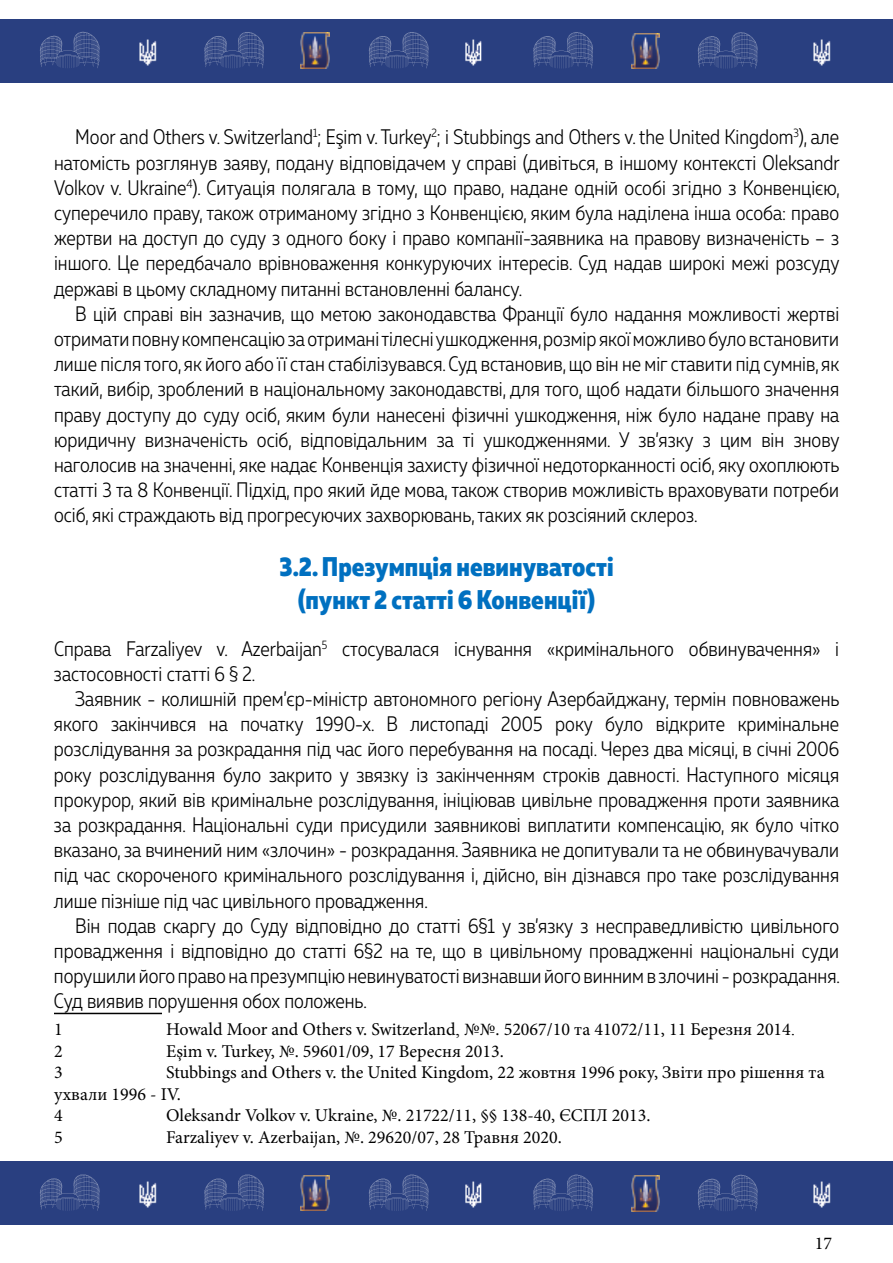
<style>
.page{position:relative;width:893px;height:1263px;background:#fff}
.page>*{position:absolute;margin:0;border:0;box-sizing:border-box;transform-origin:0 0}
.t1{font:800 27px/32.4px "Muller Narrow";color:#0070c0;text-align:center}
.t2{font:300 21px/25.2px "Muller Narrow";color:#000;text-align:justify}
.t3{font:18px/21.6px "Minion Pro";color:#000}
.s1{font-family:"Times New Roman"}
</style>
<div class="page">
<div style="left:0;top:19px;width:893px;height:63px;background:#293f80"></div>
<svg style="left:40px;top:32px;width:60px;height:36px"></svg>
<svg style="left:204px;top:32px;width:60px;height:36px"></svg>
<svg style="left:369px;top:32px;width:59px;height:36px"></svg>
<svg style="left:533px;top:32px;width:60px;height:37px"></svg>
<svg style="left:698px;top:32px;width:59px;height:37px"></svg>
<img style="left:139px;top:39px;width:18px;height:27px">
<img style="left:465px;top:39px;width:17px;height:27px">
<img style="left:813px;top:39px;width:18px;height:27px">
<img style="left:301px;top:33px;width:28px;height:35px">
<img style="left:631px;top:33px;width:28px;height:36px">
<div style="left:0;top:1162px;width:893px;height:63px;background:#293f80"></div>
<svg style="left:40px;top:1174px;width:60px;height:37px"></svg>
<svg style="left:204px;top:1174px;width:60px;height:37px"></svg>
<svg style="left:369px;top:1175px;width:59px;height:36px"></svg>
<svg style="left:533px;top:1175px;width:60px;height:36px"></svg>
<svg style="left:698px;top:1175px;width:59px;height:36px"></svg>
<img style="left:139px;top:1181px;width:18px;height:27px">
<img style="left:465px;top:1181px;width:17px;height:27px">
<img style="left:813px;top:1181px;width:18px;height:27px">
<img style="left:301px;top:1175px;width:28px;height:36px">
<img style="left:631px;top:1176px;width:28px;height:35px">
<hr style="left:54px;top:1013px;width:108px;height:1px;background:#000">
<p class="t2" style="left:54px;top:124px;width:787px;text-indent:21px">Moor and Others v. Switzerland<sup>1</sup>; Eşim v. Turkey<sup>2</sup>; і Stubbings and Others v. the United Kingdom<sup>3</sup>), але натомість розглянув заяву, подану відповідачем у справі (дивіться, в іншому контексті Oleksandr Volkov v. Ukraine<sup>4</sup>). Ситуація полягала в тому, що право, надане одній особі згідно з Конвенцією, суперечило праву, також отриманому згідно з Конвенцією, яким була наділена інша особа: право жертви на доступ до суду з одного боку і право компанії-заявника на правову визначеність – з іншого. Це передбачало врівноваження конкуруючих інтересів. Суд надав широкі межі розсуду державі в цьому складному питанні встановленні балансу.</p>
<p class="t2" style="left:54px;top:301px;width:787px;text-indent:21px">В цій справі він зазначив, що метою законодавства Франції було надання можливості жертві отримати повну компенсацію за отримані тілесні ушкодження, розмір якої можливо було встановити лише після того, як його або її стан стабілізувався. Суд встановив, що він не міг ставити під сумнів, як такий, вибір, зроблений в національному законодавстві, для того, щоб надати більшого значення праву доступу до суду осіб, яким були нанесені фізичні ушкодження, ніж було надане праву на юридичну визначеність осіб, відповідальним за ті ушкодженнями. У зв’язку з цим він знову наголосив на значенні, яке надає Конвенція захисту фізичної недоторканності осіб, яку охоплюють статті 3 та 8 Конвенції. Підхід, про який йде мова, також створив можливість враховувати потреби осіб, які страждають від прогресуючих захворювань, таких як розсіяний склероз.</p>
<p class="t1" style="left:280px;top:551px;width:336px">3.2. Презумпція невинуватості (пункт 2 статті 6 Конвенції)</p>
<p class="t2" style="left:54px;top:636px;width:787px">Справа Farzaliyev v. Azerbaijan<sup>5</sup> стосувалася існування «кримінального обвинувачення» і застосовності статті 6 § 2.</p>
<p class="t2" style="left:54px;top:686px;width:787px;text-indent:21px">Заявник - колишній прем’єр-міністр автономного регіону Азербайджану, термін повноважень якого закінчився на початку 1990-х. В листопаді 2005 року було відкрите кримінальне розслідування за розкрадання під час його перебування на посаді. Через два місяці, в січні 2006 року розслідування було закрито у звязку із закінченням строків давності. Наступного місяця прокурор, який вів кримінальне розслідування, ініціював цивільне провадження проти заявника за розкрадання. Національні суди присудили заявникові виплатити компенсацію, як було чітко вказано, за вчинений ним «злочин» - розкрадання. Заявника не допитували та не обвинувачували під час скороченого кримінального розслідування і, дійсно, він дізнався про таке розслідування лише пізніше під час цивільного провадження.</p>
<p class="t2" style="left:54px;top:913px;width:787px;text-indent:21px">Він подав скаргу до Суду відповідно до статті 6§1 у зв’язку з несправедливістю цивільного провадження і відповідно до статті 6§2 на те, що в цивільному провадженні національні суди порушили його право на презумпцію невинуватості визнавши його винним в злочині - розкрадання.<br>Суд виявив порушення обох положень.</p>
<p class="t3" style="left:54px;top:1018px;width:10px">1</p>
<p class="t3" style="left:166px;top:1018px;width:631px">Howald Moor and Others v. Switzerland<span class="s1">,</span> №№. 52067/10 та 41072/11, 11 Березня 2014<span class="s1">.</span></p>
<p class="t3" style="left:54px;top:1040px;width:10px">2</p>
<p class="t3" style="left:166px;top:1040px;width:339px">Eşim v. Turkey, №. 59601/09, 17 Вересня 2013.</p>
<p class="t3" style="left:54px;top:1062px;width:10px">3</p>
<p class="t3" style="left:54px;top:1062px;width:772px;text-indent:112px">Stubbings and Others v. the United Kingdom, 22 жовтня 1996 року, Звіти про рішення та ухвали 1996 - IV.<br>4</p>
<p class="t3" style="left:166px;top:1105px;width:486px">Oleksandr Volkov v. Ukraine, №. 21722/11, §§ 138-40, ЄСПЛ 2013.</p>
<p class="t3" style="left:54px;top:1126px;width:10px">5</p>
<p class="t3" style="left:166px;top:1126px;width:397px">Farzaliyev v. Azerbaijan, №. 29620/07, 28 Травня 2020.</p>
<p class="t3" style="left:815px;top:1232px;width:19px">17</p>
</div>
